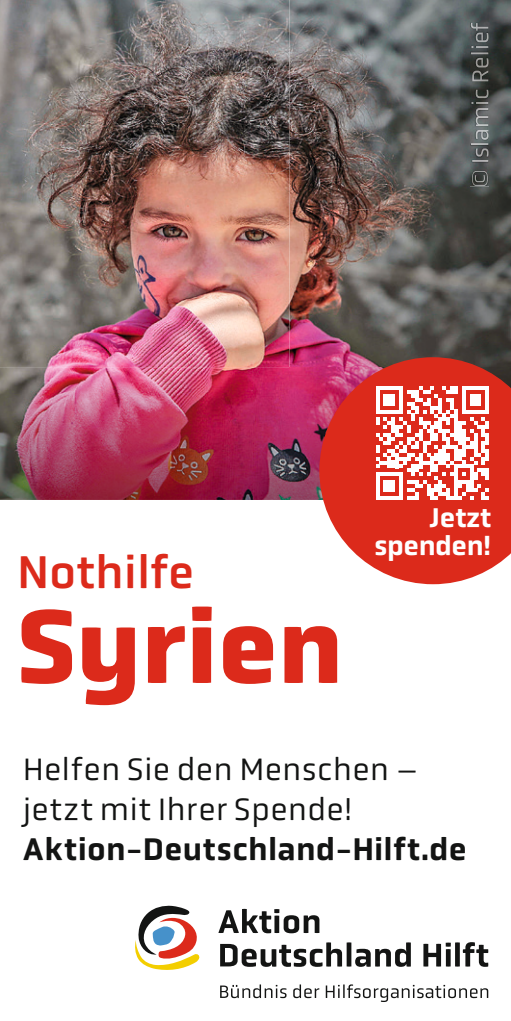
<style>
.page{position:relative;width:511px;height:1021px;background:#fff}
.page>*{position:absolute;margin:0;border:0;box-sizing:border-box;transform-origin:0 0}
.t1{font:700 105.6px "Obvia";color:#dc2a1b}
.t2{font:47.2px "Obvia";color:#dc2a1b}
.t3{font:32px/40px "Obvia";letter-spacing:.01em;color:#131413}
.t4{font:500 32px "Obvia";letter-spacing:.01em;color:#131413}
.t5{font:500 27.6px/27.6px "Obvia";letter-spacing:-.015em;color:#fff;text-align:right}
</style>
<div class="page">
<img style="left:0;top:0;width:289px;height:368px">
<img style="left:0;top:368px;width:319px;height:132px">
<img style="left:289px;top:0;width:221px;height:407px">
<img style="left:469px;top:22px;width:19px;height:164px">
<img style="left:470px;top:23px;width:18px;height:163px">
<svg style="left:319px;top:357px;width:191px;height:227px;background:#d8453d"></svg>
<svg style="left:375px;top:386px;width:114px;height:113px"></svg>
<svg style="left:220px;top:984px;width:66px;height:14px"></svg>
<svg style="left:293px;top:984px;width:26px;height:14px"></svg>
<svg style="left:325px;top:984px;width:163px;height:18px"></svg>
<svg style="left:135px;top:905px;width:65px;height:65px"></svg>
<svg style="left:218px;top:908px;width:101px;height:25px"></svg>
<svg style="left:220px;top:942px;width:190px;height:24px"></svg>
<svg style="left:423px;top:942px;width:65px;height:24px"></svg>
<h2 class="t2" style="left:17px;top:544px;width:178px">Nothilfe</h2>
<h1 class="t1" style="left:17px;top:583px;width:327px">Syrien</h1>
<p class="t5" style="left:374px;top:504px;width:118px">Jetzt spenden!</p>
<p class="t3" style="left:23px;top:749px;width:397px">Helfen Sie den Menschen – jetzt mit Ihrer Spende!</p>
<p class="t4" style="left:23px;top:830px;width:445px">Aktion-Deutschland-Hilft.de</p>
</div>
